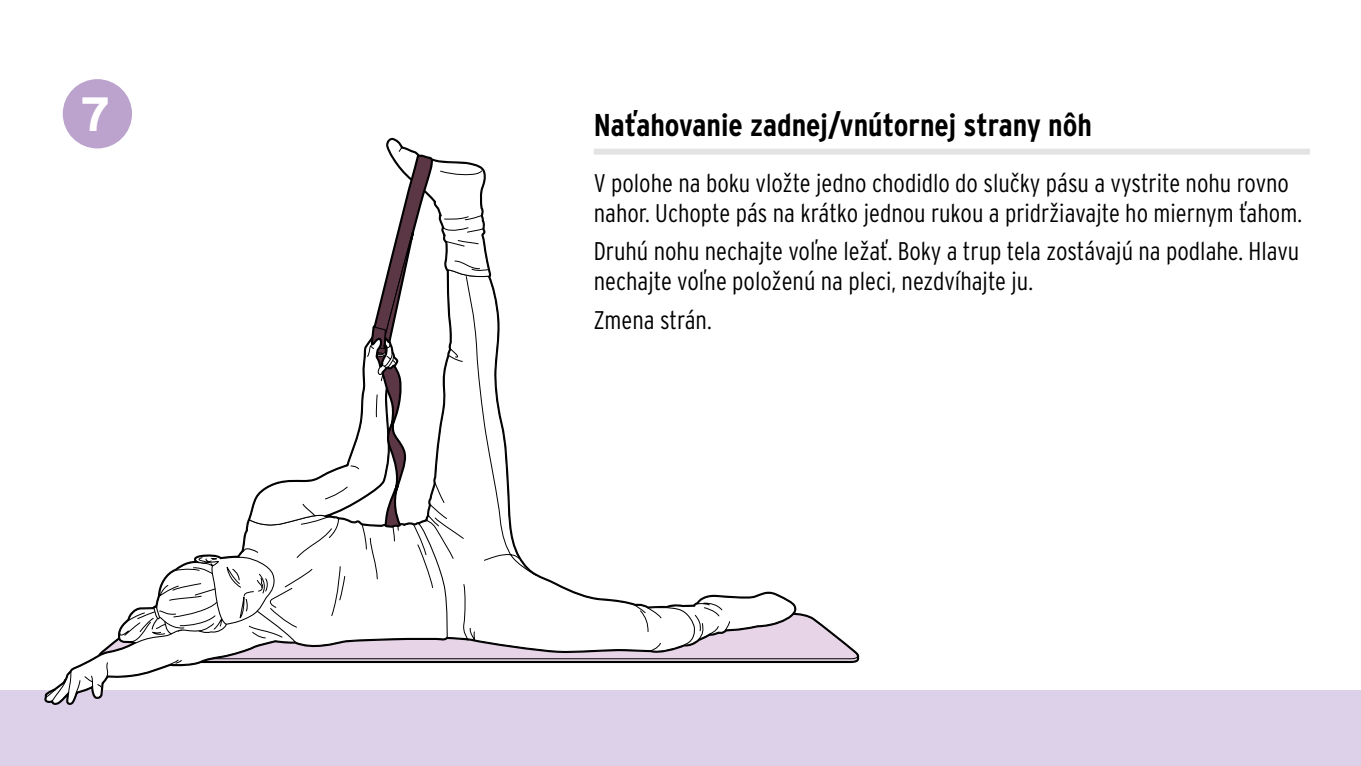
<style>
.page{position:relative;width:1361px;height:766px;background:#fff}
.page>*{position:absolute;margin:0;border:0;box-sizing:border-box;transform-origin:0 0}
.ID_M01_KREIS_SCHWARZ{font:700 48px "Interstate OT";color:#fff}
.id_headline_Übung_li{font:700 condensed 31.5px "Interstate OT";color:#000}
.ID_FLIESSTEXT{font:300 condensed 25.5px/30px "Interstate OT";color:#000}
</style>
<div class="page">
<div style="left:0;top:690px;width:1361px;height:75px;background:#ddd1e9"></div>
<svg style="left:44px;top:138px;width:815px;height:566px"></svg>
<div style="left:594px;top:149px;width:716px;height:6px;background:#e3e3e3"></div>
<div style="left:62px;top:78px;width:71px;height:71px;background:#bca3ce;border-radius:50%"></div>
<div style="left:61px;top:78px;width:73px;height:72px;border:2px solid #fff;border-radius:50%"></div>
<p class="ID_M01_KREIS_SCHWARZ" style="left:81px;top:85px;width:32px">7</p>
<p class="id_headline_Übung_li" style="left:594px;top:105px;width:500px">Naťahovanie zadnej/vnútornej strany nôh</p>
<p class="ID_FLIESSTEXT" style="left:594px;top:167px;width:710px">V polohe na boku vložte jedno chodidlo do slučky pásu a vystrite nohu rovno nahor. Uchopte pás na krátko jednou rukou a pridržiavajte ho miernym ťahom.</p>
<p class="ID_FLIESSTEXT" style="left:594px;top:236px;width:707px">Druhú nohu nechajte voľne ležať. Boky a trup tela zostávajú na podlahe. Hlavu nechajte voľne položenú na pleci, nezdvíhajte ju.</p>
<p class="ID_FLIESSTEXT" style="left:594px;top:305px;width:119px">Zmena strán.</p>
</div>
